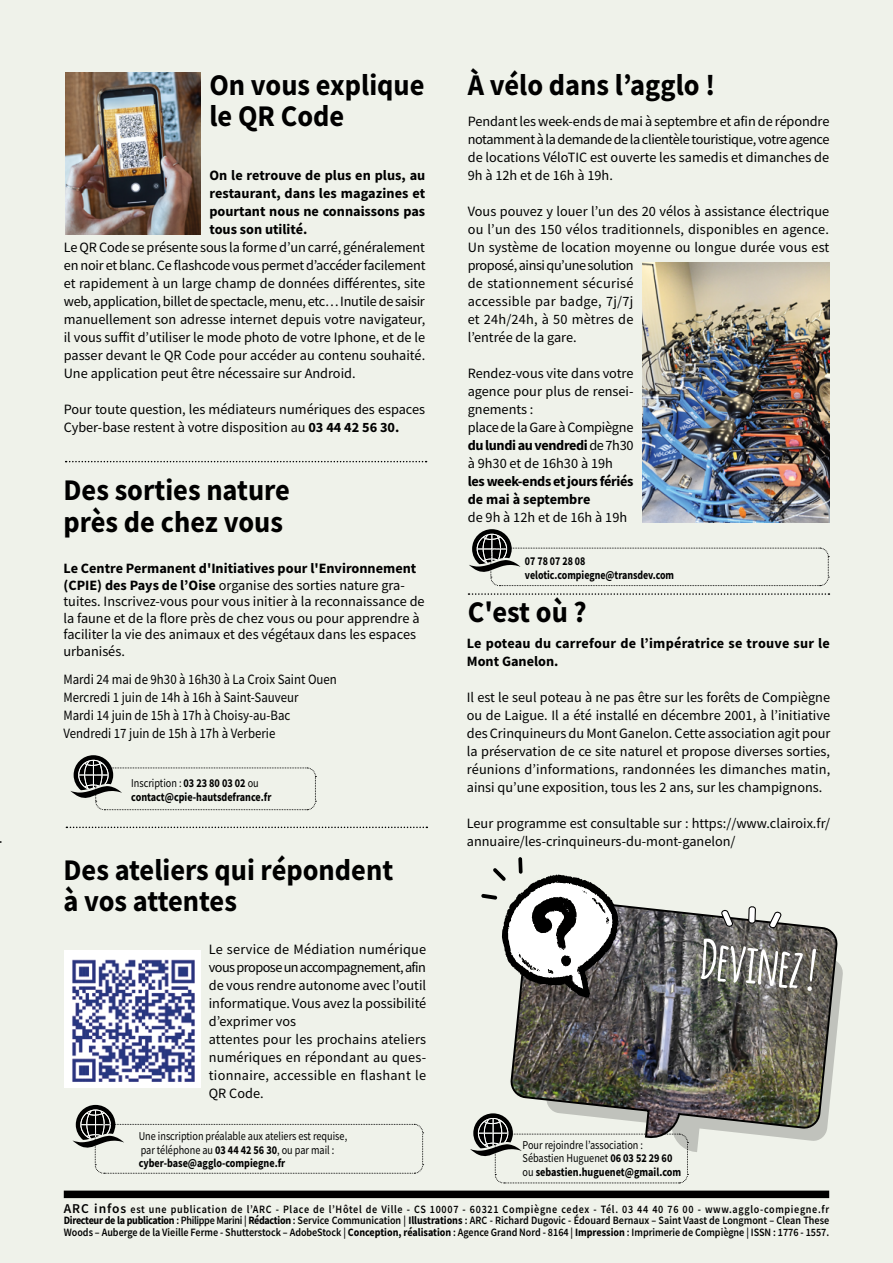
<style>
.page{position:relative;width:893px;height:1263px;background:#eff2ea}
.page>*{position:absolute;margin:0;border:0;box-sizing:border-box;transform-origin:0 0}
.t1{font:700 53.55px "Amatic";color:#fff;scale:.96 1}
.t2{font:700 30px/31.5px "Source Sans Pro";color:#000;scale:.95 1}
.t3{font:14.25px/18px "Source Sans Pro";color:#000}
.t4{font:700 14.25px/18px "Source Sans Pro";color:#000}
.t5{font:14.25px/18px "Source Sans Pro";color:#000;scale:.9 1}
.t6{font:700 14.25px/18px "Source Sans Pro";letter-spacing:-.02em;color:#000}
.t7{font:12px/13.5px "Source Sans Pro";color:#000;scale:.85 1}
.t8{font:700 12px/13.5px "Source Sans Pro";color:#000;scale:.85 1}
.t9{font:700 12px/13.5px "Source Sans Pro";color:#000;scale:.83 1}
.t10{font:600 11.25px/11.2px "Source Sans Pro";color:#000;text-align:justify;scale:.9 1}
.s1{font-weight:700}
.s2{font-weight:400}
.s3{font-size:13.5px}
</style>
<div class="page">
<div style="left:64px;top:1190px;width:765px;height:8px;background:#000"></div>
<svg style="left:66px;top:827px;width:361px;height:1px"></svg>
<svg style="left:470px;top:1113px;width:218px;height:71px"></svg>
<svg style="left:72px;top:1105px;width:352px;height:69px"></svg>
<svg style="left:546px;top:940px;width:297px;height:212px"></svg>
<img style="left:511px;top:904px;width:326px;height:234px">
<svg style="left:481px;top:857px;width:138px;height:141px"></svg>
<svg style="left:721px;top:907px;width:13px;height:21px"></svg>
<svg style="left:748px;top:906px;width:8px;height:18px"></svg>
<svg style="left:767px;top:910px;width:17px;height:19px"></svg>
<svg style="left:66px;top:461px;width:361px;height:1px"></svg>
<svg style="left:468px;top:593px;width:361px;height:2px"></svg>
<img style="left:66px;top:72px;width:135px;height:162px">
<img style="left:642px;top:263px;width:187px;height:259px">
<img style="left:65px;top:951px;width:135px;height:137px">
<svg style="left:469px;top:529px;width:360px;height:57px"></svg>
<svg style="left:70px;top:755px;width:246px;height:55px"></svg>
<h2 class="t2" style="left:209px;top:69px;width:228px">On vous explique le QR Code</h2>
<p class="t4" style="left:209px;top:166px;width:217px;text-align:justify">On le retrouve de plus en plus, au restaurant, dans les magazines et pourtant nous ne connaissons pas tous son utilité.</p>
<p class="t3" style="left:64px;top:238px;width:363px;text-align:justify">Le QR Code se présente sous la forme d’un carré, généralement en noir et blanc. Ce flashcode vous permet d’accéder facilement et rapidement à un large champ de données différentes, site web, application, billet de spectacle, menu, etc… Inutile de saisir manuellement son adresse internet depuis votre navigateur, il vous suffit d’utiliser le mode photo de votre Iphone, et de le passer devant le QR Code pour accéder au contenu souhaité.<br>Une application peut être nécessaire sur Android.</p>
<p class="t3" style="left:64px;top:400px;width:363px">Pour toute question, les médiateurs numériques des espaces<br>Cyber-base restent à votre disposition au <span class="s1">03 44 42 56 30.</span></p>
<h2 class="t2" style="left:63px;top:474px;width:240px">Des sorties nature près de chez vous</h2>
<p class="t3" style="left:63px;top:560px;width:363px;line-height:16.5px"><span class="s1">Le Centre Permanent d'Initiatives pour l'Environnement (CPIE) des Pays de l’Oise</span> organise des sorties nature gra&shy;tuites. Inscrivez-vous pour vous initier à la reconnaissance de la faune et de la flore près de chez vous ou pour apprendre à faciliter la vie des animaux et des végétaux dans les espaces urbanisés.</p>
<p class="t5" style="left:63px;top:670px;width:305px">Mardi 24 mai de 9h30 à 16h30 à La Croix Saint Ouen Mercredi 1 juin de 14h à 16h à Saint-Sauveur<br>Mardi 14 juin de 15h à 17h à Choisy-au-Bac Vendredi 17 juin de 15h à 17h à Verberie</p>
<p class="t8" style="left:131px;top:776px;width:166px"><span class="s2">Inscription :</span> 03 23 80 03 02 <span class="s2">ou </span>contact@cpie-hautsdefrance.fr</p>
<h2 class="t2" style="left:63px;top:853px;width:349px">Des ateliers qui répondent à vos attentes</h2>
<p class="t3" style="left:209px;top:940px;width:219px">Le service de Médiation numérique vous propose un accompagnement, afin de vous rendre autonome avec l’outil informatique. Vous avez la possibilité d’exprimer vos<br>attentes pour les prochains ateliers numériques en répondant au ques&shy;tionnaire, accessible en flashant le<br>QR Code.</p>
<p class="t7" style="left:139px;top:1129px;width:247px">Une inscription préalable aux ateliers est requise, par téléphone au <span class="s1">03 44 42 56 30</span>, ou par mail : <span class="s1">cyber-base@agglo-compiegne.fr</span></p>
<h2 class="t2" style="left:468px;top:68px;width:262px">À vélo dans l’agglo !</h2>
<p class="t3" style="left:468px;top:112px;width:363px;text-align:justify">Pendant les week-ends de mai à septembre et afin de répondre notamment à la demande de la clientèle touristique, votre agence de locations VéloTIC est ouverte les samedis et dimanches de 9h à 12h et de 16h à 19h.</p>
<p class="t3" style="left:468px;top:202px;width:363px">Vous pouvez y louer l’un des 20 vélos à assistance électrique ou l’un des 150 vélos traditionnels, disponibles en agence.<br>Un système de location moyenne ou longue durée vous est proposé, ainsi qu’une solution<br>de stationnement sécurisé<br>accessible par badge, 7j/7j<br>et 24h/24h, à 50 mètres de<br>l’entrée de la gare.</p>
<p class="t3" style="left:468px;top:364px;width:167px">Rendez-vous vite dans votre agence pour plus de rensei&shy;gnements :<br>place de la Gare à Compiègne <span class="s1">du lundi au vendredi</span> de 7h30 à 9h30 et de 16h30 à 19h</p>
<p class="t6" style="left:468px;top:472px;width:167px">les week-ends et jours fériés de mai à septembre</p>
<p class="t3" style="left:468px;top:508px;width:161px">de 9h à 12h et de 16h à 19h</p>
<p class="t9" style="left:525px;top:554px;width:181px">07 78 07 28 08 velotic.compiegne@transdev.com</p>
<h2 class="t2" style="left:468px;top:596px;width:127px">C'est où ?</h2>
<p class="t4" style="left:467px;top:634px;width:365px">Le poteau du carrefour de l’impératrice se trouve sur le<br>Mont Ganelon.</p>
<p class="t3" style="left:467px;top:688px;width:365px;text-align:justify">Il est le seul poteau à ne pas être sur les forêts de Compiègne ou de Laigue. Il a été installé en décembre 2001, à l’initiative des Crinquineurs du Mont Ganelon. Cette association agit pour la préservation de ce site naturel et propose diverses sorties, réunions d’informations, randonnées les dimanches matin, ainsi qu’une exposition, tous les 2 ans, sur les champignons.</p>
<p class="t3" style="left:467px;top:814px;width:365px">Leur programme est consultable sur : https://www.clairoix.fr/ annuaire/les-crinquineurs-du-mont-ganelon/</p>
<h1 class="t1" style="left:705px;top:921px;width:122px;rotate:6deg">Devinez !</h1>
<p class="t7" style="left:523px;top:1138px;width:188px">Pour rejoindre l’association :<br>Sébastien Huguenet <span class="s1">06 03 52 29 60 </span>ou <span class="s1">sebastien.huguenet@gmail.com</span></p>
<p class="t10" style="left:64px;top:1204px;width:852px"><span class="s3">ARC infos</span> est une publication de l’ARC - Place de l’Hôtel de Ville - CS 10007 - 60321 Compiègne cedex - Tél. 03 44 40 76 00 - www.agglo-compiegne.fr <span class="s1">Directeur de la publication</span> : Philippe Marini | <span class="s1">Rédaction</span> : Service Communication | <span class="s1">Illustrations</span> : ARC - Richard Dugovic - Édouard Bernaux – Saint Vaast de Longmont – Clean These Woods – Auberge de la Vieille Ferme - Shutterstock – AdobeStock | <span class="s1">Conception, réalisation</span> : Agence Grand Nord - 8164 | <span class="s1">Impression</span> : Imprimerie de Compiègne | ISSN : 1776 - 1557.</p>
</div>
